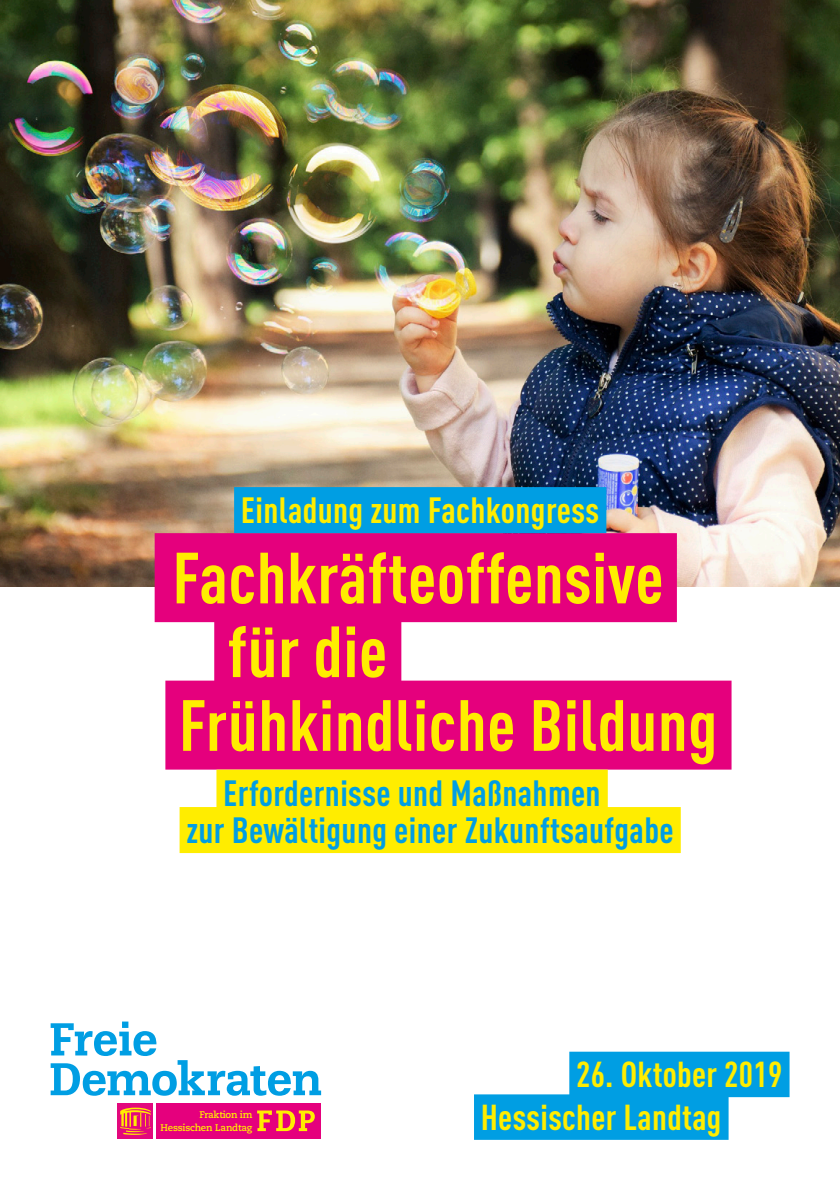
<style>
.page{position:relative;width:840px;height:1191px;background:#fff}
.page>*{position:absolute;margin:0;border:0;box-sizing:border-box;transform-origin:0 0}
.Headline_18_pt{font:700 condensed 71.2px "DINOT";letter-spacing:.01em;color:#ffed00}
.Head_18_gelb_hinterl{font:700 condensed 36px/37.4px "DINOT";letter-spacing:.01em;color:#009ee3}
.Absatzformat_4{font:700 condensed 36px "DINOT";letter-spacing:.01em;color:#ffed00}
.Absatzformat_4-2{font:700 condensed 35.6px "DINOT";letter-spacing:.01em;color:#ffed00}
.t1{font:700 9.6px/13.2px "Caecilia LT Std";letter-spacing:-.02em;color:#ffed00;text-align:right}
</style>
<div class="page">
<img style="left:0;top:0;width:839px;height:587px">
<div style="left:156px;top:1103px;width:165px;height:36px;background:#e5007d"></div>
<svg style="left:51px;top:1023px;width:270px;height:72px"></svg>
<div style="left:122px;top:1021px;width:6px;height:7px;background:#009ee3"></div>
<svg style="left:257px;top:1110px;width:57px;height:21px"></svg>
<div style="left:117px;top:1103px;width:36px;height:36px;background:#e3087d"></div>
<svg style="left:120px;top:1107px;width:31px;height:27px"></svg>
<div style="left:165px;top:680px;width:566px;height:89px;background:#e5007d"></div>
<div style="left:214px;top:607px;width:187px;height:89px;background:#e5007d"></div>
<div style="left:154px;top:533px;width:522px;height:89px;background:#e5007d"></div>
<div style="left:216px;top:769px;width:391px;height:46px;background:#ffed00"></div>
<div style="left:179px;top:807px;width:501px;height:46px;background:#ffed00"></div>
<div style="left:569px;top:1051px;width:220px;height:46px;background:#009ee3"></div>
<div style="left:473px;top:1094px;width:255px;height:45px;background:#009ee3"></div>
<div style="left:234px;top:487px;width:372px;height:46px;background:#009ee3"></div>
<p class="Absatzformat_4" style="left:241px;top:488px;width:359px">Einladung zum Fachkongress</p>
<p class="Headline_18_pt" style="left:172px;top:535px;width:492px">Fachkräfteoffensive</p>
<p class="Headline_18_pt" style="left:227px;top:608px;width:161px">für die</p>
<p class="Headline_18_pt" style="left:179px;top:682px;width:539px">Frühkindliche Bildung</p>
<p class="Head_18_gelb_hinterl" style="left:186px;top:773px;width:488px;text-indent:37px">Erfordernisse und Maßnahmen<br>zur Bewältigung einer Zukunftsaufgabe</p>
<p class="t1" style="left:160px;top:1108px;width:93px">Fraktion im<br>Hessischen Landtag</p>
<p class="Absatzformat_4-2" style="left:575px;top:1053px;width:208px">26. Oktober 2019</p>
<p class="Absatzformat_4-2" style="left:480px;top:1095px;width:242px">Hessischer Landtag</p>
</div>
